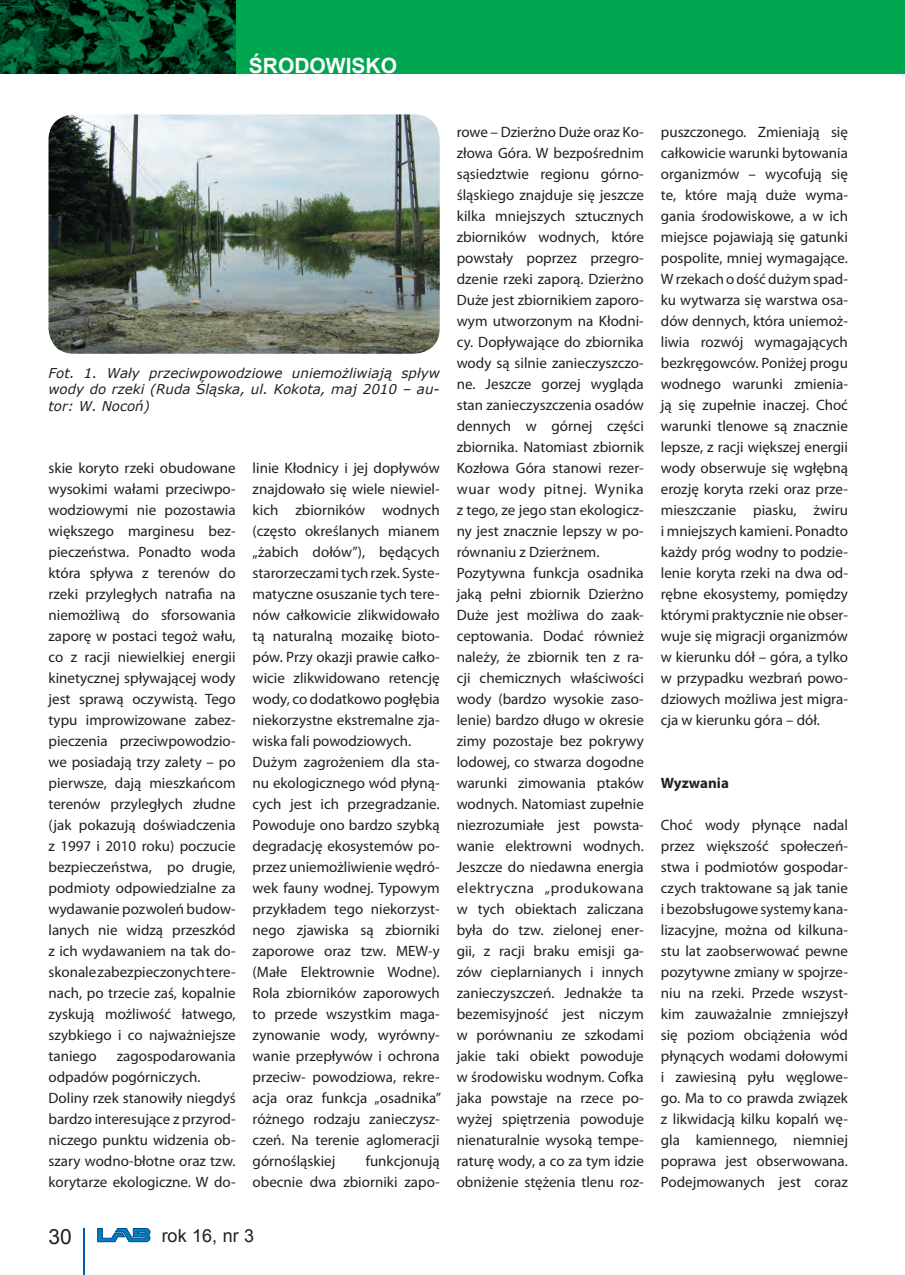
<style>
.page{position:relative;width:905px;height:1275px;background:#fff}
.page>*{position:absolute;margin:0;border:0;box-sizing:border-box;transform-origin:0 0}
.t1{font:700 21px "Arial";color:#fff}
.t2{font:21px "Arial";color:#231f20}
.t3{font:18px "Arial";color:#231f20}
.t4{font:15px/21px "Myriad Pro";color:#231f20;text-align:justify}
.t5{font:700 15px "Myriad Pro";color:#231f20}
.t6{font:italic 13.5px/16.5px "Verdana";color:#231f20;text-align:justify}
</style>
<div class="page">
<hr style="left:83px;top:1228px;width:2px;height:47px;background:#015aaa">
<svg style="left:97px;top:1228px;width:53px;height:14px"></svg>
<div style="left:0;top:0;width:899px;height:73px;background:#00a54f"></div>
<img style="left:0;top:0;width:236px;height:73px">
<div style="left:899px;top:0;width:6px;height:73px;background:#00a54f"></div>
<img style="left:49px;top:114px;width:391px;height:240px">
<svg style="left:0;top:0;width:7px;height:7px"></svg>
<h1 class="t1" style="left:249px;top:52px;width:150px">ŚRODOWISKO</h1>
<p class="t6" style="left:49px;top:364px;width:393px">Fot. 1. Wały przeciwpowodziowe uniemożliwiają spływ wody do rzeki (Ruda Śląska, ul. Kokota, maj 2010 – au&shy;tor: W. Nocoń)</p>
<p class="t4" style="left:49px;top:457px;width:189px">skie koryto rzeki obudowane wysokimi wałami przeciwpo&shy;wodziowymi nie pozostawia większego marginesu bez&shy;pieczeństwa. Ponadto woda która spływa z terenów do rzeki przyległych natrafia na niemożliwą do sforsowania zaporę w postaci tegoż wału, co z racji niewielkiej energii kinetycznej spływającej wody jest sprawą oczywistą. Tego typu improwizowane zabez&shy;pieczenia przeciwpowodzio&shy;we posiadają trzy zalety – po pierwsze, dają mieszkańcom terenów przyległych złudne (jak pokazują doświadczenia z 1997 i 2010 roku) poczucie bezpieczeństwa, po drugie, podmioty odpowiedzialne za wydawanie pozwoleń budow&shy;lanych nie widzą przeszkód z ich wydawaniem na tak do&shy;skonale zabezpieczonych tere&shy;nach, po trzecie zaś, kopalnie zyskują możliwość łatwego, szybkiego i co najważniejsze taniego</p>
<p class="t4" style="left:49px;top:1045px;width:189px;text-align:left;text-indent:68px">zagospodarowania odpadów pogórniczych.<br>Doliny rzek stanowiły niegdyś bardzo interesujące z przyrod&shy;niczego punktu widzenia ob&shy;szary wodno-błotne oraz tzw. korytarze ekologiczne. W do-</p>
<p class="t4" style="left:253px;top:457px;width:190px;text-align:left">linie Kłodnicy i jej dopływów znajdowało się wiele niewiel&shy;kich zbiorników wodnych (często określanych mianem „żabich dołów”), będących starorzeczami tych rzek. Syste&shy;matyczne osuszanie tych tere&shy;nów całkowicie zlikwidowało tą naturalną mozaikę bioto&shy;pów. Przy okazji prawie całko&shy;wicie zlikwidowano retencję wody, co dodatkowo pogłębia niekorzystne ekstremalne zja&shy;wiska fali powodziowych.<br>Dużym zagrożeniem dla sta&shy;nu ekologicznego wód płyną&shy;cych jest ich przegradzanie.<br>Powoduje ono bardzo szybką degradację ekosystemów po&shy;przez uniemożliwienie wędró&shy;wek fauny wodnej. Typowym przykładem tego niekorzyst&shy;nego zjawiska są zbiorniki zaporowe oraz tzw. MEW-y (Małe Elektrownie Wodne).<br>Rola zbiorników zaporowych to przede wszystkim maga&shy;zynowanie wody, wyrówny&shy;wanie przepływów i ochrona przeciw- powodziowa, rekre&shy;acja oraz funkcja „osadnika” różnego rodzaju zanieczysz&shy;czeń. Na terenie aglomeracji górnośląskiej</p>
<p class="t4" style="left:253px;top:1150px;width:189px;text-align:right">funkcjonują<br>obecnie dwa zbiorniki zapo-</p>
<h1 class="t2" style="left:49px;top:1222px;width:25px">30</h1>
<p class="t3" style="left:162px;top:1223px;width:94px">rok 16, nr 3</p>
<p class="t4" style="left:457px;top:121px;width:189px;text-align:left">rowe – Dzierżno Duże oraz Ko&shy;złowa Góra. W bezpośrednim sąsiedztwie regionu górno&shy;śląskiego znajduje się jeszcze kilka mniejszych sztucznych zbiorników wodnych, które powstały poprzez przegro&shy;dzenie rzeki zaporą. Dzierżno<br>Duże jest zbiornikiem zaporo&shy;wym utworzonym na Kłodni&shy;cy. Dopływające do zbiornika wody są silnie zanieczyszczo&shy;ne. Jeszcze gorzej wygląda stan zanieczyszczenia osadów dennych w górnej części zbiornika. Natomiast zbiornik<br>Kozłowa Góra stanowi rezer&shy;wuar wody pitnej. Wynika z tego, ze jego stan ekologicz&shy;ny jest znacznie lepszy w po&shy;równaniu z Dzierżnem.<br>Pozytywna funkcja osadnika jaką pełni zbiornik Dzierżno<br>Duże jest możliwa do zaak&shy;ceptowania. Dodać również należy, że zbiornik ten z ra&shy;cji chemicznych właściwości wody (bardzo wysokie zaso&shy;lenie) bardzo długo w okresie zimy pozostaje bez pokrywy lodowej, co stwarza dogodne warunki zimowania ptaków wodnych. Natomiast zupełnie niezrozumiałe jest powsta&shy;wanie elektrowni wodnych.<br>Jeszcze do niedawna energia elektryczna „produkowana w tych obiektach zaliczana była do tzw. zielonej ener&shy;gii, z racji braku emisji ga&shy;zów cieplarnianych i innych zanieczyszczeń. Jednakże ta bezemisyjność jest niczym w porównaniu ze szkodami jakie taki obiekt powoduje w środowisku wodnym. Cofka jaka powstaje na rzece po&shy;wyżej spiętrzenia powoduje nienaturalnie wysoką tempe&shy;raturę wody, a co za tym idzie obniżenie stężenia tlenu roz-</p>
<p class="t4" style="left:661px;top:121px;width:189px">puszczonego. Zmieniają się całkowicie warunki bytowania organizmów – wycofują się te, które mają duże wyma&shy;gania środowiskowe, a w ich miejsce pojawiają się gatunki pospolite, mniej wymagające.<br>W rzekach o dość dużym spad&shy;ku wytwarza się warstwa osa&shy;dów dennych, która uniemoż&shy;liwia rozwój wymagających bezkręgowców. Poniżej progu wodnego warunki zmienia&shy;ją się zupełnie inaczej. Choć warunki tlenowe są znacznie lepsze, z racji większej energii wody obserwuje się wgłębną erozję koryta rzeki oraz prze&shy;mieszczanie piasku, żwiru i mniejszych kamieni. Ponadto każdy próg wodny to podzie&shy;lenie koryta rzeki na dwa od&shy;rębne ekosystemy, pomiędzy którymi praktycznie nie obser&shy;wuje się migracji organizmów w kierunku dół – góra, a tylko w przypadku wezbrań powo&shy;dziowych możliwa jest migra&shy;cja w kierunku góra – dół.</p>
<p class="t5" style="left:661px;top:774px;width:70px">Wyzwania</p>
<p class="t4" style="left:661px;top:814px;width:189px">Choć wody płynące nadal przez większość społeczeń&shy;stwa i podmiotów gospodar&shy;czych traktowane są jak tanie i bezobsługowe systemy kana&shy;lizacyjne, można od kilkuna&shy;stu lat zaobserwować pewne pozytywne zmiany w spojrze&shy;niu na rzeki. Przede wszyst&shy;kim zauważalnie zmniejszył się poziom obciążenia wód płynących wodami dołowymi i zawiesiną pyłu węglowe&shy;go. Ma to co prawda związek z likwidacją kilku kopalń wę&shy;gla kamiennego, niemniej poprawa jest obserwowana.<br>Podejmowanych jest coraz</p>
</div>
